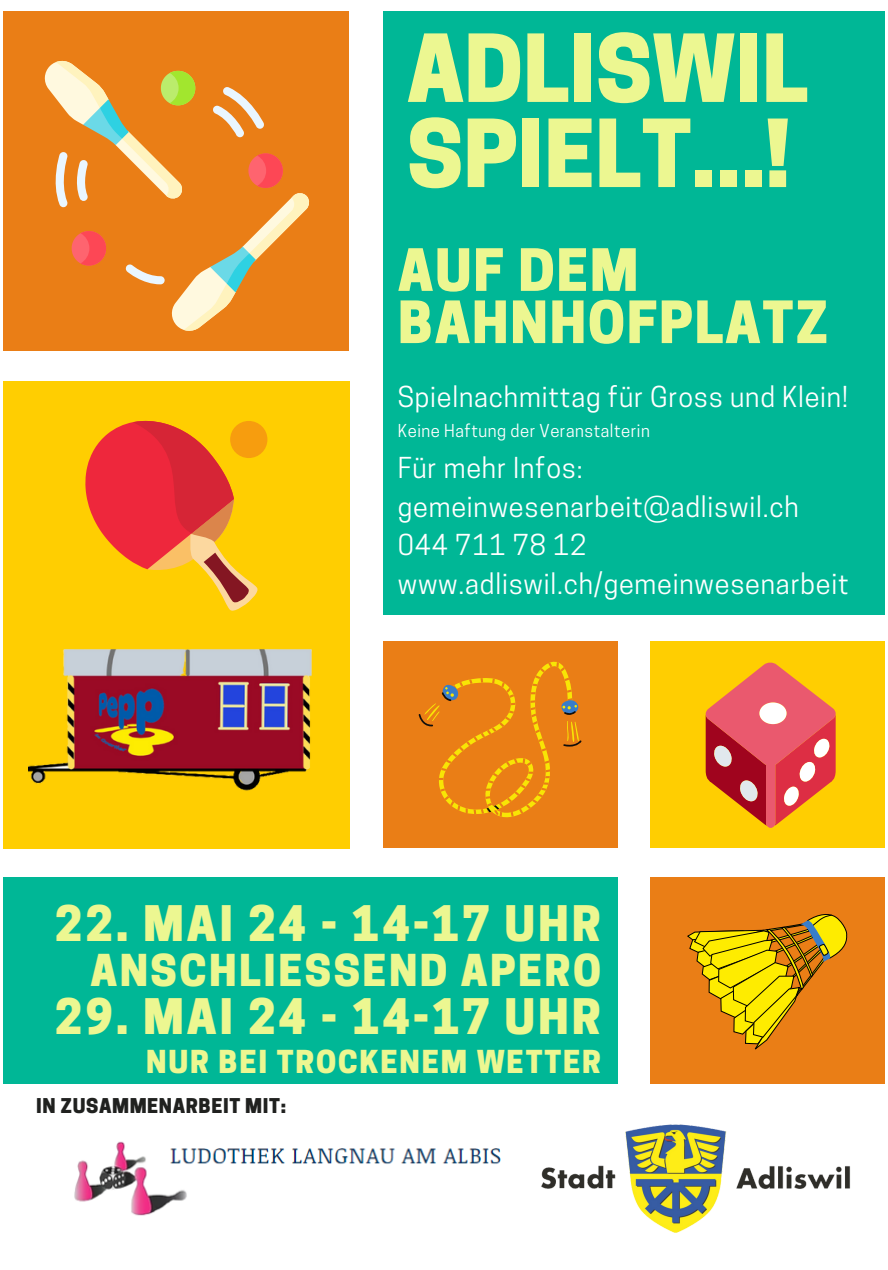
<style>
.page{position:relative;width:888px;height:1270px;background:#fff}
.page>*{position:absolute;margin:0;border:0;box-sizing:border-box;transform-origin:0 0}
.t1{font:800 87.85px/85.1px "Cooper Hewitt";color:#ecf791}
.t2{font:800 54.7px/52.2px "Cooper Hewitt";letter-spacing:.03em;color:#ecf791}
.t3{font:800 45.99px "Cooper Hewitt";letter-spacing:.06em;color:#ecf791}
.t4{font:800 41.27px "Cooper Hewitt";letter-spacing:.06em;color:#ecf791}
.t5{font:800 29.71px "Cooper Hewitt";letter-spacing:.06em;color:#ecf791}
.t6{font:27.09px/38.9px "Cooper Hewitt";letter-spacing:.03em;color:#fff}
.t7{font:800 19.14px "Cooper Hewitt";letter-spacing:.03em;color:#20211f}
.t8{font:16.73px "Cooper Hewitt";letter-spacing:.03em;color:#fff}
</style>
<div class="page">
<div style="left:3px;top:877px;width:614px;height:207px;background:#00b796"></div>
<div style="left:650px;top:877px;width:235px;height:207px;background:#ea7e16"></div>
<div style="left:650px;top:641px;width:235px;height:207px;background:#ffce01"></div>
<div style="left:383px;top:641px;width:235px;height:207px;background:#ea7e16"></div>
<div style="left:3px;top:381px;width:346px;height:467px;background:#ffce01"></div>
<div style="left:3px;top:11px;width:346px;height:339px;background:#ea7e16"></div>
<div style="left:383px;top:11px;width:502px;height:604px;background:#00b796"></div>
<svg style="left:418px;top:662px;width:164px;height:155px"></svg>
<img style="left:541px;top:1124px;width:310px;height:109px">
<svg style="left:687px;top:914px;width:160px;height:135px"></svg>
<img style="left:74px;top:1141px;width:427px;height:75px">
<svg style="left:706px;top:662px;width:130px;height:166px"></svg>
<img style="left:28px;top:649px;width:284px;height:142px">
<svg style="left:85px;top:421px;width:175px;height:190px"></svg>
<div style="left:230px;top:421px;width:37px;height:37px;background:#f79d0e;border-radius:50%"></div>
<svg style="left:45px;top:60px;width:265px;height:271px"></svg>
<h1 class="t1" style="left:407px;top:37px;width:403px">ADLISWIL<br>SPIELT...!</h1>
<h5 class="t2" style="left:398px;top:251px;width:432px">AUF DEM<br>BAHNHOFPLATZ</h5>
<h5 class="t6" style="left:398px;top:380px;width:452px">Spielnachmittag für Gross und Klein!</h5>
<h5 class="t8" style="left:398px;top:424px;width:254px">Keine Haftung der Veranstalterin</h5>
<p class="t6" style="left:398px;top:451px;width:453px">Für mehr Infos: gemeinwesenarbeit@adliswil.ch<br>044 711 78 12 www.adliswil.ch/gemeinwesenarbeit</p>
<h2 class="t3" style="left:55px;top:907px;width:547px">22. MAI 24 - 14-17 UHR</h2>
<h2 class="t4" style="left:90px;top:955px;width:512px">ANSCHLIESSEND APERO</h2>
<h2 class="t3" style="left:55px;top:999px;width:547px">29. MAI 24 - 14-17 UHR</h2>
<h3 class="t5" style="left:146px;top:1051px;width:456px">NUR BEI TROCKENEM WETTER</h3>
<p class="t7" style="left:36px;top:1099px;width:252px">IN ZUSAMMENARBEIT MIT:</p>
</div>
